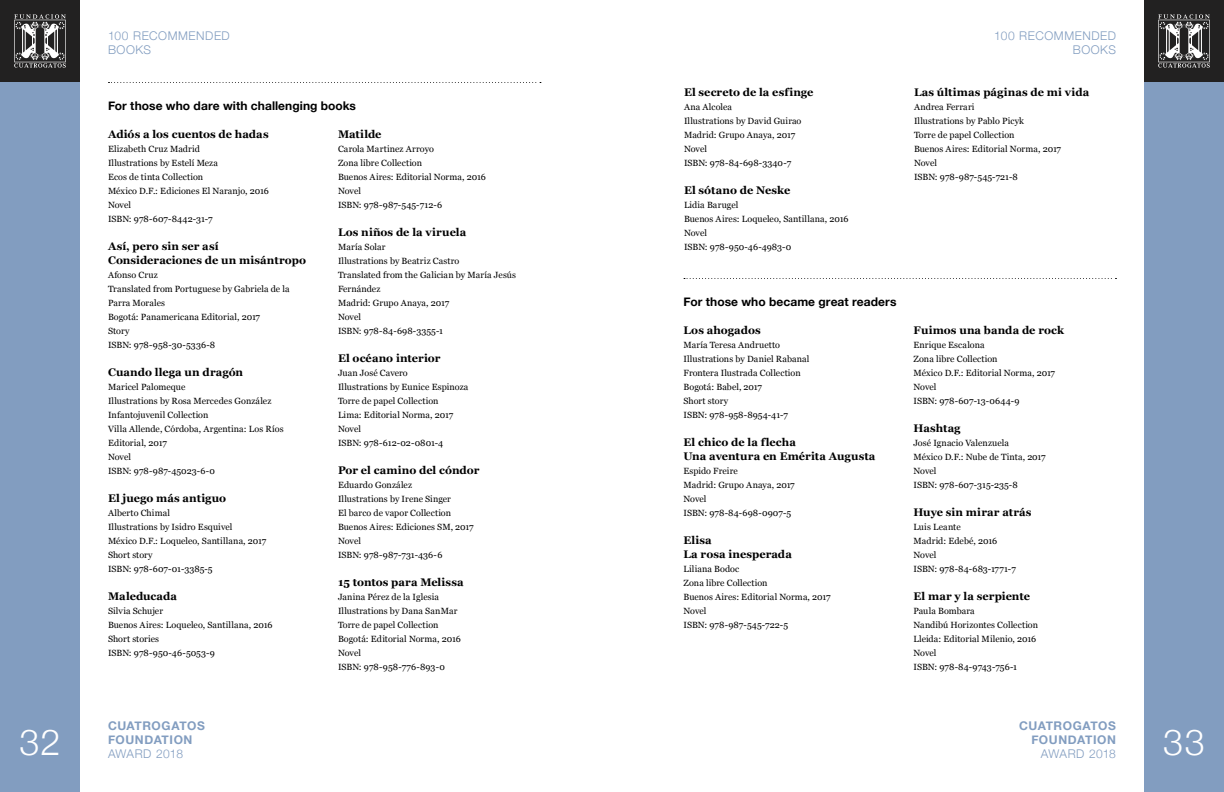
<style>
.page{position:relative;width:1224px;height:792px;background:#fff}
.page>*{position:absolute;margin:0;border:0;box-sizing:border-box;transform-origin:0 0}
.t1{font:300 36px "Helvetica Neue";color:#fff}
.t2{font:700 12px "Helvetica Neue";letter-spacing:.005em;color:#000}
.t3{font:700 12px/14px "Helvetica Neue";letter-spacing:.045em;color:#829dc0}
.t4{font:300 12px/14px "Helvetica Neue";letter-spacing:.045em;color:#829dc0}
.t5{font:300 12px "Helvetica Neue";letter-spacing:.01em;color:#829dc0}
.t6{font:700 11px/14px "Georgia";letter-spacing:.005em;color:#000}
.t7{font:9px/14px "Georgia";letter-spacing:.005em;color:#000}
</style>
<div class="page">
<div style="left:0;top:0;width:80px;height:792px;background:#222121"></div>
<div style="left:1144px;top:0;width:80px;height:792px;background:#222121"></div>
<div style="left:1144px;top:82px;width:80px;height:710px;background:#829dc0"></div>
<div style="left:0;top:82px;width:80px;height:710px;background:#829dc0"></div>
<svg style="left:1158px;top:14px;width:52px;height:54px"></svg>
<svg style="left:14px;top:14px;width:52px;height:54px"></svg>
<svg style="left:108px;top:82px;width:433px;height:1px"></svg>
<svg style="left:684px;top:278px;width:433px;height:1px"></svg>
<h2 class="t4" style="left:108px;top:28px;width:123px">100 RECOMMENDED<br>BOOKS</h2>
<h2 class="t4" style="left:994px;top:28px;width:123px;text-align:right">100 RECOMMENDED<br>BOOKS</h2>
<h2 class="t2" style="left:108px;top:96px;width:250px">For those who dare with challenging books</h2>
<p class="t6" style="left:108px;top:127px;width:162px">Adiós a los cuentos de hadas</p>
<p class="t7" style="left:108px;top:142px;width:162px">Elizabeth Cruz Madrid<br>Illustrations by Estelí Meza<br>Ecos de tinta Collection<br>México D.F.: Ediciones El Naranjo, 2016<br>Novel<br>ISBN: 978-607-8442-31-7</p>
<p class="t6" style="left:108px;top:239px;width:200px">Así, pero sin ser así<br>Consideraciones de un misántropo</p>
<p class="t7" style="left:108px;top:268px;width:183px">Afonso Cruz<br>Translated from Portuguese by Gabriela de la<br>Parra Morales<br>Bogotá: Panamericana Editorial, 2017<br>Story<br>ISBN: 978-958-30-5336-8</p>
<p class="t6" style="left:108px;top:365px;width:137px">Cuando llega un dragón</p>
<p class="t7" style="left:108px;top:380px;width:177px">Maricel Palomeque<br>Illustrations by Rosa Mercedes González<br>Infantojuvenil Collection<br>Villa Allende, Córdoba, Argentina: Los Ríos<br>Editorial, 2017<br>Novel<br>ISBN: 978-987-45023-6-0</p>
<p class="t6" style="left:108px;top:491px;width:120px">El juego más antiguo</p>
<p class="t7" style="left:108px;top:506px;width:160px">Alberto Chimal<br>Illustrations by Isidro Esquivel<br>México D.F.: Loqueleo, Santillana, 2017<br>Short story<br>ISBN: 978-607-01-3385-5</p>
<p class="t6" style="left:108px;top:589px;width:71px">Maleducada</p>
<p class="t7" style="left:108px;top:604px;width:166px">Silvia Schujer<br>Buenos Aires: Loqueleo, Santillana, 2016<br>Short stories<br>ISBN: 978-950-46-5053-9</p>
<p class="t6" style="left:338px;top:127px;width:45px">Matilde</p>
<p class="t7" style="left:338px;top:142px;width:149px">Carola Martinez Arroyo<br>Zona libre Collection<br>Buenos Aires: Editorial Norma, 2016<br>Novel<br>ISBN: 978-987-545-712-6</p>
<p class="t6" style="left:338px;top:225px;width:130px">Los niños de la viruela</p>
<p class="t7" style="left:338px;top:240px;width:180px">María Solar<br>Illustrations by Beatriz Castro<br>Translated from the Galician by María Jesús<br>Fernández<br>Madrid: Grupo Anaya, 2017<br>Novel<br>ISBN: 978-84-698-3355-1</p>
<p class="t6" style="left:338px;top:351px;width:104px">El océano interior</p>
<p class="t7" style="left:338px;top:366px;width:132px">Juan José Cavero<br>Illustrations by Eunice Espinoza<br>Torre de papel Collection<br>Lima: Editorial Norma, 2017<br>Novel<br>ISBN: 978-612-02-0801-4</p>
<p class="t6" style="left:338px;top:463px;width:143px">Por el camino del cóndor</p>
<p class="t7" style="left:338px;top:478px;width:137px">Eduardo González<br>Illustrations by Irene Singer<br>El barco de vapor Collection<br>Buenos Aires: Ediciones SM, 2017<br>Novel<br>ISBN: 978-987-731-436-6</p>
<p class="t6" style="left:338px;top:575px;width:127px">15 tontos para Melissa</p>
<p class="t7" style="left:338px;top:590px;width:124px">Janina Pérez de la Iglesia<br>Illustrations by Dana SanMar<br>Torre de papel Collection<br>Bogotá: Editorial Norma, 2016<br>Novel<br>ISBN: 978-958-776-893-0</p>
<p class="t6" style="left:684px;top:85px;width:131px">El secreto de la esfinge</p>
<p class="t7" style="left:684px;top:100px;width:119px">Ana Alcolea<br>Illustrations by David Guirao<br>Madrid: Grupo Anaya, 2017<br>Novel<br>ISBN: 978-84-698-3340-7</p>
<p class="t6" style="left:684px;top:183px;width:108px">El sótano de Neske</p>
<p class="t7" style="left:684px;top:198px;width:166px">Lidia Barugel<br>Buenos Aires: Loqueleo, Santillana, 2016<br>Novel<br>ISBN: 978-950-46-4983-0</p>
<p class="t6" style="left:914px;top:85px;width:177px">Las últimas páginas de mi vida</p>
<p class="t7" style="left:914px;top:100px;width:149px">Andrea Ferrari<br>Illustrations by Pablo Picyk<br>Torre de papel Collection<br>Buenos Aires: Editorial Norma, 2017<br>Novel<br>ISBN: 978-987-545-721-8</p>
<h2 class="t2" style="left:684px;top:292px;width:215px">For those who became great readers</h2>
<p class="t6" style="left:684px;top:323px;width:79px">Los ahogados</p>
<p class="t7" style="left:684px;top:338px;width:128px">María Teresa Andruetto<br>Illustrations by Daniel Rabanal<br>Frontera Ilustrada Collection<br>Bogotá: Babel, 2017<br>Short story<br>ISBN: 978-958-8954-41-7</p>
<p class="t6" style="left:684px;top:435px;width:194px">El chico de la flecha<br>Una aventura en Emérita Augusta</p>
<p class="t7" style="left:684px;top:464px;width:113px">Espido Freire<br>Madrid: Grupo Anaya, 2017<br>Novel<br>ISBN: 978-84-698-0907-5</p>
<p class="t6" style="left:684px;top:533px;width:110px">Elisa<br>La rosa inesperada</p>
<p class="t7" style="left:684px;top:562px;width:149px">Liliana Bodoc<br>Zona libre Collection<br>Buenos Aires: Editorial Norma, 2017<br>Novel<br>ISBN: 978-987-545-722-5</p>
<p class="t6" style="left:914px;top:323px;width:152px">Fuimos una banda de rock</p>
<p class="t7" style="left:914px;top:338px;width:143px">Enrique Escalona<br>Zona libre Collection<br>México D.F.: Editorial Norma, 2017<br>Novel<br>ISBN: 978-607-13-0644-9</p>
<p class="t6" style="left:914px;top:421px;width:49px">Hashtag</p>
<p class="t7" style="left:914px;top:436px;width:134px">José Ignacio Valenzuela<br>México D.F.: Nube de Tinta, 2017<br>Novel<br>ISBN: 978-607-315-235-8</p>
<p class="t6" style="left:914px;top:505px;width:120px">Huye sin mirar atrás</p>
<p class="t7" style="left:914px;top:520px;width:104px">Luis Leante<br>Madrid: Edebé, 2016<br>Novel<br>ISBN: 978-84-683-1771-7</p>
<p class="t6" style="left:914px;top:589px;width:118px">El mar y la serpiente</p>
<p class="t7" style="left:914px;top:604px;width:126px">Paula Bombara<br>Nandibú Horizontes Collection<br>Lleida: Editorial Milenio, 2016<br>Novel<br>ISBN: 978-84-9743-756-1</p>
<h2 class="t3" style="left:108px;top:719px;width:98px">CUATROGATOS<br>FOUNDATION</h2>
<h2 class="t5" style="left:108px;top:744px;width:77px">AWARD 2018</h2>
<h2 class="t3" style="left:1019px;top:719px;width:98px;text-align:right">CUATROGATOS<br>FOUNDATION</h2>
<h2 class="t5" style="left:1041px;top:744px;width:77px">AWARD 2018</h2>
<h1 class="t1" style="left:20px;top:714px;width:42px">32</h1>
<h1 class="t1" style="left:1163px;top:714px;width:43px">33</h1>
</div>
